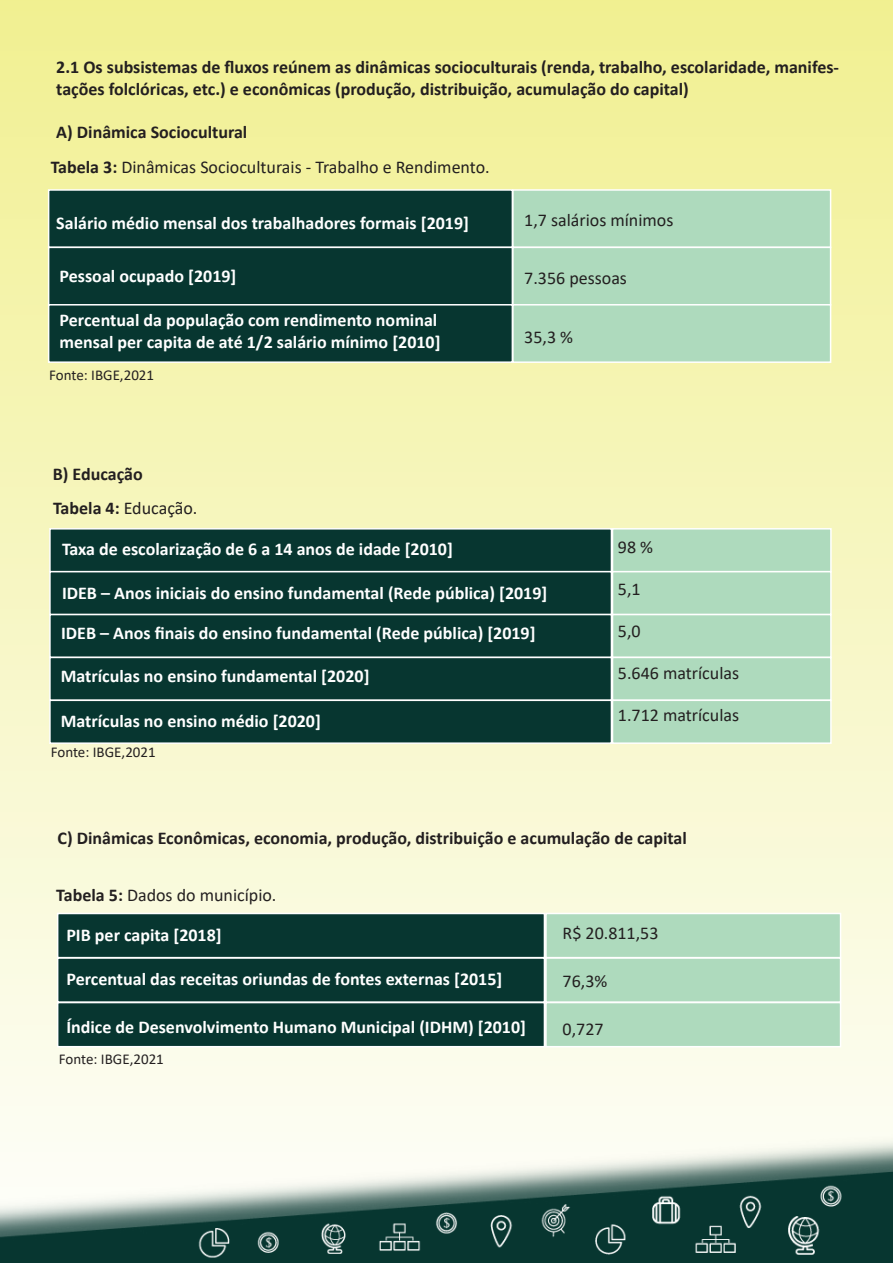
<style>
.page{position:relative;width:893px;height:1263px;background:#fff}
.page>*{position:absolute;margin:0;border:0;box-sizing:border-box;transform-origin:0 0}
.t1{font:700 18px/21.6px "Calibri";color:#fff}
.t2{font:700 18px/21.6px "Calibri";color:#231f20}
.t3{font:18px "Calibri";color:#231f20}
.t4{font:15px "Calibri";color:#231f20}
.s1{font-weight:700}
</style>
<div class="page">
<img style="left:0;top:15px;width:893px;height:1248px">
<div style="left:48px;top:189px;width:465px;height:59px;background:#073630;border:2px solid #fff"></div>
<div style="left:512px;top:189px;width:319px;height:59px;background:#aedabd;border:2px solid #fff"></div>
<div style="left:48px;top:247px;width:465px;height:59px;background:#073630;border:2px solid #fff"></div>
<div style="left:512px;top:247px;width:319px;height:59px;background:#aedabd;border:2px solid #fff"></div>
<div style="left:48px;top:304px;width:465px;height:59px;background:#073630;border:2px solid #fff"></div>
<div style="left:512px;top:304px;width:319px;height:59px;background:#aedabd;border:2px solid #fff"></div>
<div style="left:49px;top:528px;width:563px;height:44px;background:#073630;border:2px solid #fff"></div>
<div style="left:612px;top:528px;width:220px;height:44px;background:#aedabd;border:2px solid #fff"></div>
<div style="left:49px;top:571px;width:563px;height:44px;background:#073630;border:2px solid #fff"></div>
<div style="left:612px;top:571px;width:220px;height:44px;background:#aedabd;border:2px solid #fff"></div>
<div style="left:49px;top:614px;width:563px;height:44px;background:#073630;border:2px solid #fff"></div>
<div style="left:612px;top:614px;width:220px;height:44px;background:#aedabd;border:2px solid #fff"></div>
<div style="left:49px;top:657px;width:563px;height:44px;background:#073630;border:2px solid #fff"></div>
<div style="left:612px;top:657px;width:220px;height:44px;background:#aedabd;border:2px solid #fff"></div>
<div style="left:49px;top:699px;width:563px;height:45px;background:#073630;border:2px solid #fff"></div>
<div style="left:612px;top:699px;width:220px;height:45px;background:#aedabd;border:2px solid #fff"></div>
<div style="left:57px;top:913px;width:488px;height:45px;background:#073630;border:2px solid #fff"></div>
<div style="left:545px;top:913px;width:296px;height:45px;background:#aedabd;border:2px solid #fff"></div>
<div style="left:57px;top:957px;width:488px;height:46px;background:#073630;border:2px solid #fff"></div>
<div style="left:545px;top:957px;width:296px;height:46px;background:#aedabd;border:2px solid #fff"></div>
<div style="left:57px;top:1002px;width:488px;height:45px;background:#073630;border:2px solid #fff"></div>
<div style="left:545px;top:1002px;width:296px;height:45px;background:#aedabd;border:2px solid #fff"></div>
<img style="left:0;top:851px;width:1px;height:401px">
<p class="t2" style="left:56px;top:56px;width:784px">2.1 Os subsistemas de fluxos reúnem as dinâmicas socioculturais (renda, trabalho, escolaridade, manifes&shy;tações folclóricas, etc.) e econômicas (produção, distribuição, acumulação do capital)</p>
<p class="t2" style="left:56px;top:121px;width:192px">A) Dinâmica Sociocultural</p>
<p class="t3" style="left:51px;top:155px;width:441px"><span class="s1">Tabela 3:</span> Dinâmicas Socioculturais - Trabalho e Rendimento.</p>
<p class="t1" style="left:56px;top:212px;width:414px">Salário médio mensal dos trabalhadores formais [2019]</p>
<p class="t1" style="left:60px;top:265px;width:178px">Pessoal ocupado [2019]</p>
<p class="t1" style="left:60px;top:309px;width:382px">Percentual da população com rendimento nominal mensal per capita de até 1/2 salário mínimo [2010]</p>
<p class="t4" style="left:49px;top:365px;width:106px">Fonte: IBGE,2021</p>
<p class="t2" style="left:53px;top:462px;width:91px">B) Educação</p>
<p class="t3" style="left:53px;top:495px;width:146px"><span class="s1">Tabela 4:</span> Educação.</p>
<p class="t3" style="left:524px;top:207px;width:151px">1,7 salários mínimos</p>
<p class="t3" style="left:524px;top:266px;width:104px">7.356 pessoas</p>
<p class="t3" style="left:524px;top:324px;width:50px">35,3 %</p>
<p class="t1" style="left:62px;top:538px;width:392px">Taxa de escolarização de 6 a 14 anos de idade [2010]</p>
<p class="t1" style="left:62px;top:582px;width:487px">IDEB – Anos iniciais do ensino fundamental (Rede pública) [2019]</p>
<p class="t1" style="left:61px;top:622px;width:476px">IDEB – Anos finais do ensino fundamental (Rede pública) [2019]</p>
<p class="t1" style="left:61px;top:665px;width:310px">Matrículas no ensino fundamental [2020]</p>
<p class="t1" style="left:61px;top:709px;width:262px">Matrículas no ensino médio [2020]</p>
<p class="t4" style="left:51px;top:742px;width:106px">Fonte: IBGE,2021</p>
<p class="t3" style="left:618px;top:535px;width:37px">98 %</p>
<p class="t3" style="left:618px;top:577px;width:24px">5,1</p>
<p class="t3" style="left:618px;top:619px;width:24px">5,0</p>
<p class="t3" style="left:618px;top:661px;width:123px">5.646 matrículas</p>
<p class="t3" style="left:618px;top:703px;width:123px">1.712 matrículas</p>
<p class="t2" style="left:58px;top:826px;width:631px">C) Dinâmicas Econômicas, economia, produção, distribuição e acumulação de capital</p>
<p class="t3" style="left:56px;top:882px;width:222px"><span class="s1">Tabela 5:</span> Dados do município.</p>
<p class="t1" style="left:66px;top:924px;width:157px">PIB per capita [2018]</p>
<p class="t1" style="left:66px;top:967px;width:437px">Percentual das receitas oriundas de fontes externas [2015]</p>
<p class="t1" style="left:66px;top:1016px;width:461px">Índice de Desenvolvimento Humano Municipal (IDHM) [2010]</p>
<p class="t4" style="left:59px;top:1048px;width:106px">Fonte: IBGE,2021</p>
<p class="t3" style="left:563px;top:920px;width:97px">R$ 20.811,53</p>
<p class="t3" style="left:563px;top:968px;width:46px">76,3%</p>
<p class="t3" style="left:563px;top:1016px;width:43px">0,727</p>
</div>
